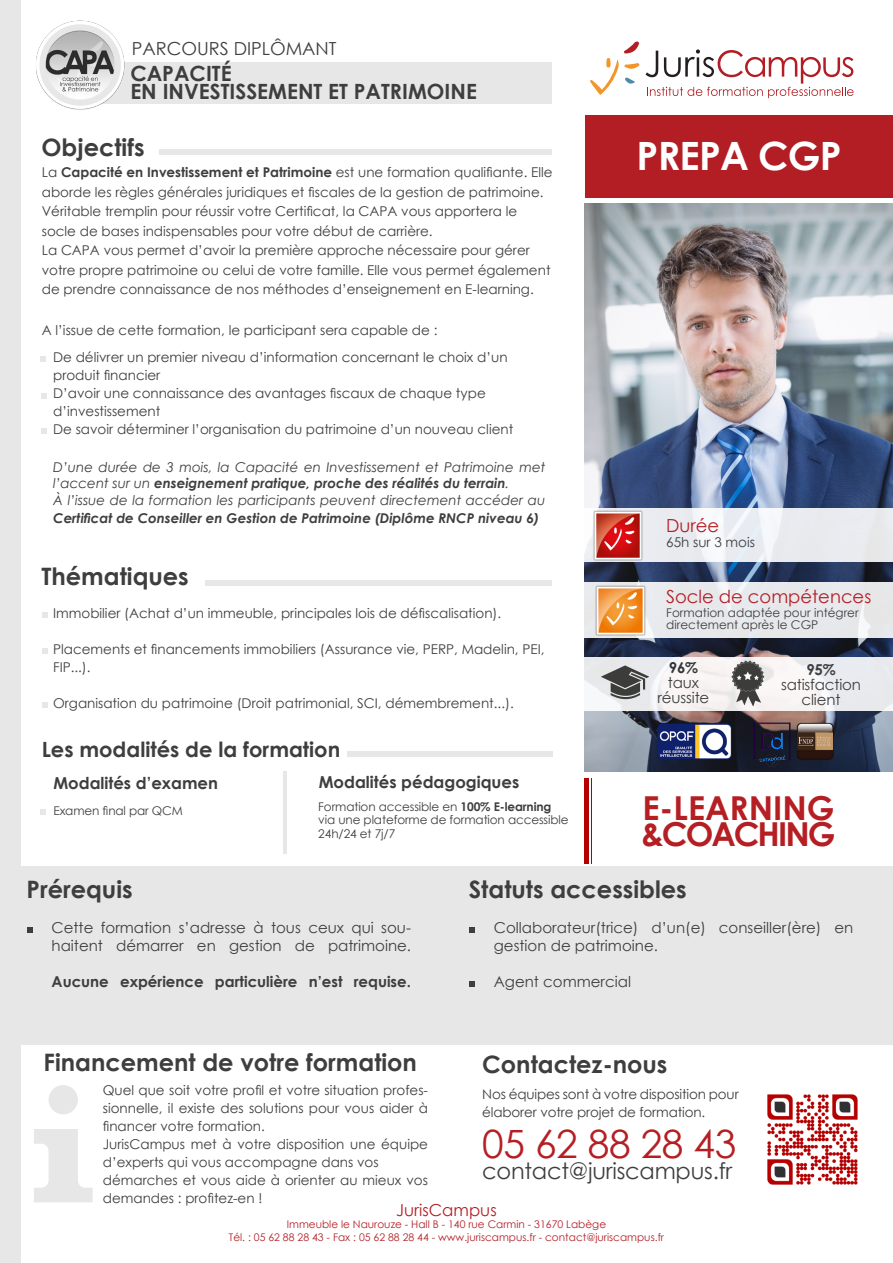
<style>
.page{position:relative;width:893px;height:1263px;background:#fff}
.page>*{position:absolute;margin:0;border:0;box-sizing:border-box;transform-origin:0 0}
.t1{font:39px "Century Gothic";letter-spacing:-.01em;color:#b51f23}
.t2{font:700 39px "Century Gothic";letter-spacing:-.02em;color:#fff}
.t3{font:700 33px "Century Gothic";color:#b51f23}
.t4{font:700 33px "Century Gothic";letter-spacing:-.06em;color:#b51f23}
.t5{font:700 24px "Century Gothic";color:#3e3e3f}
.t6{font:22.5px "Century Gothic";letter-spacing:-.01em;color:#3e3e3f}
.t7{font:700 21px "Century Gothic";color:#3e3e3f}
.t8{font:18px "Century Gothic";color:#b31f25}
.t9{font:18px "Century Gothic";color:#3e3e3f}
.t10{font:700 16.5px "Century Gothic";color:#3e3e3f}
.t11{font:16.5px "Century Gothic";color:#b31f25}
.t12{font:15px/18px "Century Gothic";color:#3e3e3f}
.t13{font:700 15px "Century Gothic";color:#3e3e3f}
.t14{font:700 15px "Century Gothic";color:#333638}
.t15{font:13.5px/18px "Century Gothic";color:#3e3e3f}
.t16{font:italic 13.5px/16.5px "Century Gothic";color:#3e3e3f}
.t17{font:12px/13.5px "Century Gothic";letter-spacing:-.01em;color:#3e3e3f}
.t18{font:10.5px "Century Gothic";color:#b31f25}
.s1{font-weight:700}
</style>
<div class="page">
<div style="left:97px;top:62px;width:455px;height:41px;background:#e7e7e7"></div>
<div style="left:0;top:0;width:21px;height:1263px;background:#e7e7e7"></div>
<img style="left:36px;top:20px;width:96px;height:90px">
<svg style="left:590px;top:41px;width:49px;height:54px"></svg>
<svg style="left:646px;top:49px;width:208px;height:49px"></svg>
<div style="left:585px;top:115px;width:308px;height:83px;background:#b21e24"></div>
<svg style="left:40px;top:356px;width:6px;height:6px"></svg>
<svg style="left:41px;top:428px;width:6px;height:6px"></svg>
<svg style="left:42px;top:612px;width:5px;height:6px"></svg>
<svg style="left:42px;top:648px;width:5px;height:5px"></svg>
<svg style="left:42px;top:702px;width:5px;height:6px"></svg>
<div style="left:0;top:866px;width:893px;height:179px;background:#e7e7e7"></div>
<svg style="left:27px;top:927px;width:6px;height:6px"></svg>
<svg style="left:469px;top:927px;width:5px;height:6px"></svg>
<svg style="left:469px;top:981px;width:5px;height:6px"></svg>
<div style="left:159px;top:150px;width:393px;height:5px;background:#e7e7e7"></div>
<div style="left:205px;top:580px;width:347px;height:5px;background:#e7e7e7"></div>
<svg style="left:34px;top:1129px;width:59px;height:73px"></svg>
<div style="left:49px;top:1085px;width:29px;height:29px;background:#e7e7e7;border-radius:50%"></div>
<img style="left:767px;top:1094px;width:91px;height:91px">
<img style="left:585px;top:203px;width:308px;height:568px">
<div style="left:584px;top:509px;width:309px;height:53px;background:linear-gradient(to bottom,#edeff4,#eaecef)"></div>
<div style="left:584px;top:582px;width:309px;height:55px;background:#e7e8eb"></div>
<img style="left:592px;top:510px;width:51px;height:51px">
<img style="left:595px;top:585px;width:51px;height:51px">
<div style="left:584px;top:657px;width:309px;height:54px;background:linear-gradient(to right,#f3f1f1,#efeef1)"></div>
<img style="left:651px;top:723px;width:89px;height:35px">
<img style="left:794px;top:721px;width:41px;height:40px">
<hr style="left:585px;top:778px;width:4px;height:86px;background:#b60000">
<hr style="left:591px;top:778px;width:1px;height:86px;background:#b60000">
<img style="left:750px;top:722px;width:45px;height:47px">
<svg style="left:602px;top:665px;width:46px;height:36px;background:#909191"></svg>
<svg style="left:731px;top:660px;width:33px;height:46px"></svg>
<svg style="left:41px;top:809px;width:5px;height:6px"></svg>
<hr style="left:283px;top:771px;width:3px;height:82px;background:#e7e7e7">
<div style="left:347px;top:751px;width:206px;height:5px;background:#e7e7e7"></div>
<svg style="left:41px;top:393px;width:6px;height:5px"></svg>
<p class="t9" style="left:132px;top:36px;width:206px">PARCOURS DIPLÔMANT</p>
<p class="t7" style="left:130px;top:58px;width:103px">CAPACITÉ</p>
<p class="t7" style="left:130px;top:76px;width:348px">EN INVESTISSEMENT ET PATRIMOINE</p>
<p class="t5" style="left:41px;top:129px;width:105px">Objectifs</p>
<p class="t15" style="left:42px;top:163px;width:512px;line-height:19.5px">La <span class="s1">Capacité en Investissement et Patrimoine</span> est une formation qualifiante. Elle aborde les règles générales juridiques et fiscales de la gestion de patrimoine.<br>Véritable tremplin pour réussir votre Certificat, la CAPA vous apportera le socle de bases indispensables pour votre début de carrière.</p>
<p class="t15" style="left:42px;top:241px;width:510px;line-height:19.5px">La CAPA vous permet d’avoir la première approche nécessaire pour gérer votre propre patrimoine ou celui de votre famille. Elle vous permet également de prendre connaissance de nos méthodes d’enseignement en E-learning.</p>
<p class="t15" style="left:42px;top:321px;width:397px">A l’issue de cette formation, le participant sera capable de :</p>
<p class="t15" style="left:53px;top:348px;width:456px">De délivrer un premier niveau d’information concernant le choix d’un</p>
<p class="t15" style="left:53px;top:366px;width:109px">produit financier</p>
<p class="t15" style="left:53px;top:384px;width:434px">D’avoir une connaissance des avantages fiscaux de chaque type</p>
<p class="t15" style="left:53px;top:402px;width:109px">d’investissement</p>
<p class="t15" style="left:53px;top:420px;width:462px">De savoir déterminer l’organisation du patrimoine d’un nouveau client</p>
<p class="t16" style="left:53px;top:459px;width:494px">D’une durée de 3 mois, la Capacité en Investissement et Patrimoine met l’accent sur un <span class="s1">enseignement pratique, proche des réalités du terrain</span>.</p>
<p class="t16" style="left:53px;top:491px;width:494px;line-height:18px">À l’issue de la formation les participants peuvent directement accéder au<br><span class="s1">Certificat de Conseiller en Gestion de Patrimoine (Diplôme RNCP niveau 6)</span></p>
<p class="t5" style="left:41px;top:558px;width:149px">Thématiques</p>
<p class="t15" style="left:53px;top:604px;width:450px">Immobilier (Achat d’un immeuble, principales lois de défiscalisation).</p>
<p class="t15" style="left:53px;top:640px;width:493px">Placements et financements immobiliers (Assurance vie, PERP, Madelin, PEI,<br>FIP...).</p>
<p class="t15" style="left:53px;top:694px;width:462px">Organisation du patrimoine (Droit patrimonial, SCI, démembrement...).</p>
<p class="t7" style="left:42px;top:734px;width:300px">Les modalités de la formation</p>
<p class="t10" style="left:53px;top:770px;width:166px">Modalités d’examen</p>
<p class="t10" style="left:319px;top:769px;width:202px">Modalités pédagogiques</p>
<p class="t17" style="left:318px;top:799px;width:252px">Formation accessible en <span class="s1">100% E-learning </span>via une plateforme de formation accessible<br>24h/24 et 7j/7</p>
<p class="t17" style="left:53px;top:804px;width:131px">Examen final par QCM</p>
<p class="t2" style="left:637px;top:127px;width:207px">PREPA CGP</p>
<p class="t8" style="left:666px;top:513px;width:55px">Durée</p>
<p class="t15" style="left:666px;top:533px;width:90px">65h sur 3 mois</p>
<p class="t8" style="left:666px;top:584px;width:207px">Socle de compétences</p>
<p class="t17" style="left:666px;top:606px;width:194px;line-height:12px">Formation adaptée pour intégrer directement après le CGP</p>
<p class="t14" style="left:669px;top:656px;width:31px">96%</p>
<p class="t12" style="left:668px;top:673px;width:33px">taux</p>
<p class="t12" style="left:658px;top:688px;width:53px">réussite</p>
<p class="t13" style="left:806px;top:658px;width:31px">95%</p>
<p class="t12" style="left:781px;top:675px;width:82px">satisfaction</p>
<p class="t12" style="left:802px;top:690px;width:40px">client</p>
<p class="t3" style="left:642px;top:783px;width:194px">E-LEARNING</p>
<p class="t4" style="left:641px;top:809px;width:196px">&amp;COACHING</p>
<p class="t5" style="left:27px;top:871px;width:108px">Prérequis</p>
<p class="t12" style="left:52px;top:918px;width:361px">Cette formation s’adresse à tous ceux qui sou&shy;haitent démarrer en gestion de patrimoine.</p>
<p class="t13" style="left:52px;top:970px;width:361px">Aucune expérience particulière n’est requise.</p>
<p class="t5" style="left:469px;top:871px;width:219px">Statuts accessibles</p>
<p class="t12" style="left:494px;top:918px;width:361px">Collaborateur(trice) d’un(e) conseiller(ère) en gestion de patrimoine.</p>
<p class="t12" style="left:494px;top:972px;width:139px">Agent commercial</p>
<p class="t5" style="left:44px;top:1044px;width:375px">Financement de votre formation</p>
<p class="t15" style="left:103px;top:1081px;width:327px;text-align:justify">Quel que soit votre profil et votre situation profes&shy;sionnelle, il existe des solutions pour vous aider à financer votre formation.</p>
<p class="t15" style="left:103px;top:1135px;width:327px">JurisCampus met à votre disposition une équipe d’experts qui vous accompagne dans vos</p>
<p class="t15" style="left:103px;top:1171px;width:327px">démarches et vous aide à orienter au mieux vos demandes : profitez-en !</p>
<p class="t11" style="left:396px;top:1198px;width:102px">JurisCampus</p>
<p class="t18" style="left:287px;top:1217px;width:321px">Immeuble le Naurouze - Hall B - 140 rue Carmin - 31670 Labège</p>
<p class="t18" style="left:229px;top:1230px;width:437px">Tél. : 05 62 88 28 43 - Fax : 05 62 88 28 44 - www.juriscampus.fr - contact@juriscampus.fr</p>
<p class="t5" style="left:482px;top:1046px;width:187px">Contactez-nous</p>
<p class="t15" style="left:482px;top:1085px;width:258px">Nos équipes sont à votre disposition pour élaborer votre projet de formation.</p>
<p class="t1" style="left:482px;top:1117px;width:256px">05 62 88 28 43</p>
<p class="t6" style="left:482px;top:1155px;width:252px">contact@juriscampus.fr</p>
</div>
